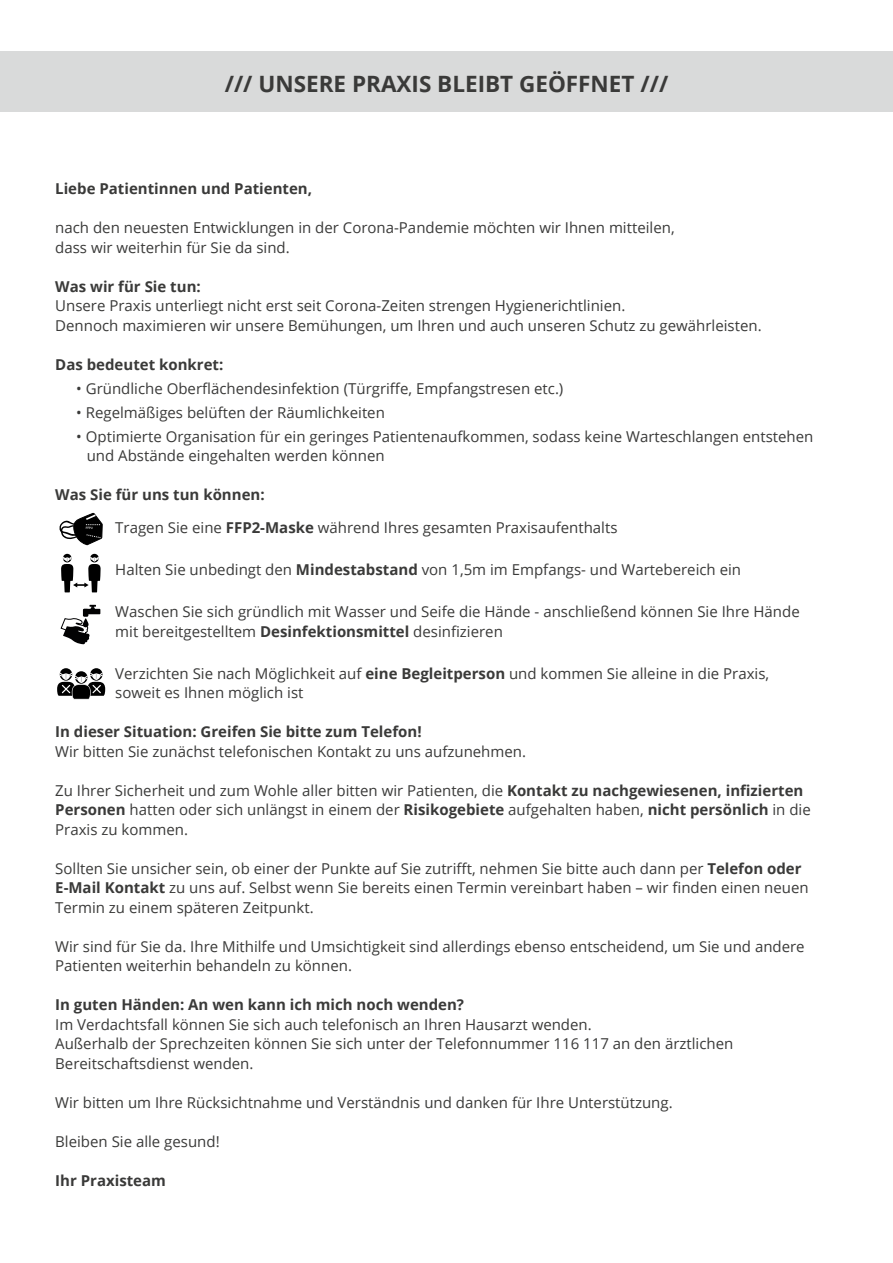
<style>
.page{position:relative;width:893px;height:1263px;background:#fff}
.page>*{position:absolute;margin:0;border:0;box-sizing:border-box;transform-origin:0 0}
.t1{font:700 22.5px "Open Sans";color:#3a3a39}
.t2{font:15px/19.5px "Open Sans";color:#3a3a39}
.t3{font:700 15px "Open Sans";color:#3a3a39}
.t4{font:600 3.3px "Corporate S";color:#fff}
.s1{font-weight:700}
</style>
<div class="page">
<div style="left:0;top:52px;width:893px;height:60px;background:#d9dada"></div>
<svg style="left:59px;top:512px;width:44px;height:33px"></svg>
<div style="left:63px;top:554px;width:9px;height:8px;background:#000;border-radius:50%"></div>
<div style="left:90px;top:554px;width:9px;height:8px;background:#000;border-radius:50%"></div>
<svg style="left:61px;top:557px;width:40px;height:35px"></svg>
<svg style="left:60px;top:618px;width:30px;height:26px"></svg>
<div style="left:83px;top:609px;width:5px;height:8px;background:#020203"></div>
<div style="left:83px;top:609px;width:17px;height:5px;background:#020203"></div>
<svg style="left:89px;top:605px;width:7px;height:4px"></svg>
<div style="left:60px;top:668px;width:12px;height:13px;background:#000;border-radius:50%"></div>
<svg style="left:90px;top:668px;width:13px;height:13px"></svg>
<svg style="left:57px;top:672px;width:48px;height:27px"></svg>
<h1 class="t1" style="left:225px;top:68px;width:445px">/// UNSERE PRAXIS BLEIBT GEÖFFNET ///</h1>
<p class="t3" style="left:55px;top:178px;width:258px">Liebe Patientinnen und Patienten,</p>
<p class="t2" style="left:55px;top:218px;width:621px">nach den neuesten Entwicklungen in der Corona-Pandemie möchten wir Ihnen mitteilen, dass wir weiterhin für Sie da sind.</p>
<p class="t3" style="left:55px;top:276px;width:147px">Was wir für Sie tun:</p>
<p class="t2" style="left:55px;top:296px;width:708px">Unsere Praxis unterliegt nicht erst seit Corona-Zeiten strengen Hygienerichtlinien.<br>Dennoch maximieren wir unsere Bemühungen, um Ihren und auch unseren Schutz zu gewährleisten.</p>
<p class="t3" style="left:55px;top:354px;width:170px">Das bedeutet konkret:</p>
<p class="t2" style="left:76px;top:378px;width:489px">• Gründliche Oberflächendesinfektion (Türgriffe, Empfangstresen etc.)</p>
<p class="t2" style="left:76px;top:402px;width:310px">• Regelmäßiges belüften der Räumlichkeiten</p>
<p class="t2" style="left:87px;top:426px;width:728px;text-indent:-10px">• Optimierte Organisation für ein geringes Patientenaufkommen, sodass keine Warteschlangen entstehen und Abstände eingehalten werden können</p>
<p class="t3" style="left:55px;top:484px;width:211px">Was Sie für uns tun können:</p>
<p class="t2" style="left:115px;top:518px;width:504px">Tragen Sie eine <span class="s1">FFP2-Maske</span> während Ihres gesamten Praxisaufenthalts</p>
<p class="t2" style="left:115px;top:560px;width:627px">Halten Sie unbedingt den <span class="s1">Mindestabstand</span> von 1,5m im Empfangs- und Wartebereich ein</p>
<p class="t2" style="left:115px;top:602px;width:686px">Waschen Sie sich gründlich mit Wasser und Seife die Hände - anschließend können Sie Ihre Hände mit bereitgestelltem <span class="s1">Desinfektionsmittel</span> desinfizieren</p>
<p class="t2" style="left:115px;top:663px;width:655px">Verzichten Sie nach Möglichkeit auf <span class="s1">eine Begleitperson</span> und kommen Sie alleine in die Praxis, soweit es Ihnen möglich ist</p>
<p class="t3" style="left:55px;top:721px;width:368px">In dieser Situation: Greifen Sie bitte zum Telefon!</p>
<p class="t2" style="left:55px;top:741px;width:472px">Wir bitten Sie zunächst telefonischen Kontakt zu uns aufzunehmen.</p>
<p class="t2" style="left:55px;top:780px;width:757px">Zu Ihrer Sicherheit und zum Wohle aller bitten wir Patienten, die <span class="s1">Kontakt zu nachgewiesenen, infizierten<br>Personen</span> hatten oder sich unlängst in einem der <span class="s1">Risikogebiete</span> aufgehalten haben, <span class="s1">nicht persönlich</span> in die<br>Praxis zu kommen.</p>
<p class="t2" style="left:55px;top:858px;width:755px">Sollten Sie unsicher sein, ob einer der Punkte auf Sie zutrifft, nehmen Sie bitte auch dann per <span class="s1">Telefon oder<br>E-Mail Kontakt</span> zu uns auf. Selbst wenn Sie bereits einen Termin vereinbart haben – wir finden einen neuen<br>Termin zu einem späteren Zeitpunkt.</p>
<p class="t2" style="left:55px;top:936px;width:751px">Wir sind für Sie da. Ihre Mithilfe und Umsichtigkeit sind allerdings ebenso entscheidend, um Sie und andere<br>Patienten weiterhin behandeln zu können.</p>
<p class="t3" style="left:55px;top:994px;width:410px">In guten Händen: An wen kann ich mich noch wenden?</p>
<p class="t2" style="left:55px;top:1014px;width:680px">Im Verdachtsfall können Sie sich auch telefonisch an Ihren Hausarzt wenden.<br>Außerhalb der Sprechzeiten können Sie sich unter der Telefonnummer 116 117 an den ärztlichen<br>Bereitschaftsdienst wenden.</p>
<p class="t2" style="left:55px;top:1092px;width:619px">Wir bitten um Ihre Rücksichtnahme und Verständnis und danken für Ihre Unterstützung.</p>
<p class="t2" style="left:55px;top:1131px;width:166px">Bleiben Sie alle gesund!</p>
<p class="t3" style="left:55px;top:1170px;width:112px">Ihr Praxisteam</p>
<p class="t4" style="left:86px;top:525px;width:8px">FFP2</p>
</div>
